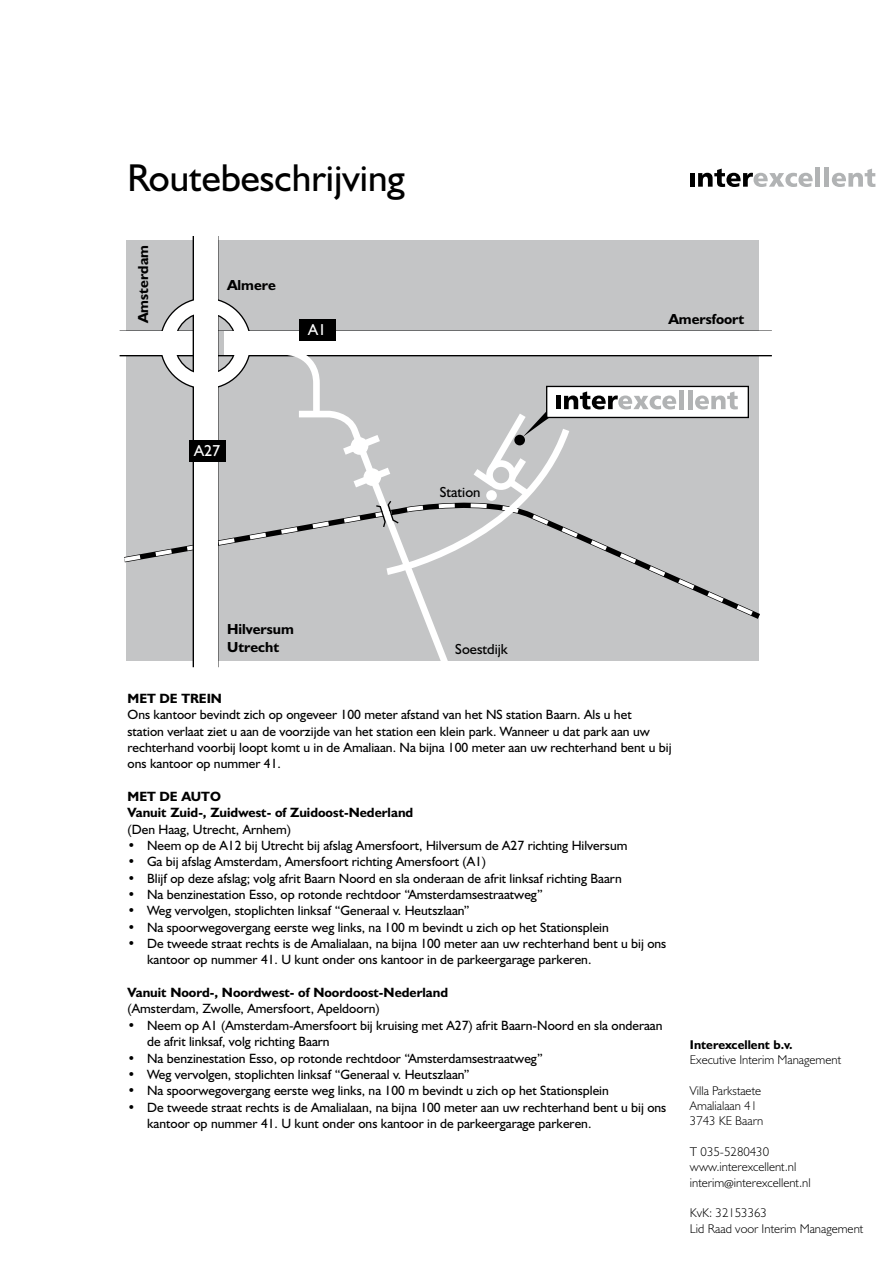
<style>
.page{position:relative;width:893px;height:1263px;background:#fff}
.page>*{position:absolute;margin:0;border:0;box-sizing:border-box;transform-origin:0 0}
.t1{font:39px "Humanist 521 BT";color:#000}
.t2{font:15.9px "Humanist 521 BT";color:#fff}
.t3{font:700 14.55px/17.5px "Humanist 521 BT";color:#000}
.t4{font:14.55px "Humanist 521 BT";color:#000}
.t5{font:13.5px/16.4px "Humanist 521 BT";color:#000}
.t6{font:700 13.5px/16.4px "Humanist 521 BT";color:#000}
.t7{font:300 12.75px/15.3px "Humanist 521 BT";color:#000}
.t8{font:700 12.75px "Humanist 521 BT";color:#000}
.s1{font-weight:400;font-size:9.75px}
</style>
<div class="page">
<div style="left:690px;top:173px;width:5px;height:14px;background:#000"></div>
<svg style="left:698px;top:169px;width:115px;height:18px"></svg>
<hr style="left:816px;top:167px;width:4px;height:20px;background:#b1b3b4">
<div style="left:824px;top:167px;width:5px;height:20px;background:#b1b3b4"></div>
<svg style="left:832px;top:169px;width:43px;height:18px"></svg>
<div style="left:127px;top:240px;width:632px;height:421px;background:#c4c5c6"></div>
<svg style="left:124px;top:497px;width:636px;height:123px"></svg>
<div style="left:118px;top:332px;width:655px;height:23px;background:#fff"></div>
<div style="left:194px;top:234px;width:23px;height:436px;background:#fff"></div>
<div style="left:547px;top:386px;width:201px;height:31px;background:#fff"></div>
<div style="left:546px;top:386px;width:203px;height:32px;border:1px solid #000"></div>
<svg style="left:158px;top:296px;width:518px;height:372px"></svg>
<div style="left:679px;top:390px;width:5px;height:19px;background:#b1b3b4"></div>
<hr style="left:688px;top:390px;width:4px;height:19px;background:#b1b3b4">
<svg style="left:695px;top:391px;width:43px;height:18px"></svg>
<h1 class="t1" style="left:128px;top:154px;width:279px">Routebeschrijving</h1>
<p class="t3" style="left:134px;top:323px;width:79px;rotate:-90deg">Amsterdam</p>
<p class="t3" style="left:227px;top:275px;width:50px">Almere</p>
<p class="t2" style="left:308px;top:320px;width:19px">A1</p>
<p class="t2" style="left:194px;top:441px;width:28px">A27</p>
<p class="t4" style="left:440px;top:483px;width:42px">Station</p>
<p class="t3" style="left:227px;top:620px;width:68px">Hilversum<br>Utrecht</p>
<p class="t4" style="left:455px;top:640px;width:54px">Soestdijk</p>
<p class="t3" style="left:668px;top:310px;width:77px">Amersfoort</p>
<p class="t6" style="left:128px;top:690px;width:96px">MET DE TREIN</p>
<p class="t5" style="left:128px;top:706px;width:545px">Ons kantoor bevindt zich op ongeveer 100 meter afstand van het NS station Baarn. Als u het<br>station verlaat ziet u aan de voorzijde van het station een klein park. Wanneer u dat park aan uw rechterhand voorbij loopt komt u in de Amaliaan. Na bijna 100 meter aan uw rechterhand bent u bij ons kantoor op nummer 41.</p>
<p class="t6" style="left:128px;top:788px;width:287px">MET DE AUTO<br>Vanuit Zuid-, Zuidwest- of Zuidoost-Nederland</p>
<p class="t5" style="left:128px;top:820px;width:165px">(Den Haag, Utrecht, Arnhem)</p>
<p class="t5" style="left:128px;top:837px;width:501px">• Neem op de A12 bij Utrecht bij afslag Amersfoort, Hilversum de A27 richting Hilversum</p>
<p class="t5" style="left:128px;top:853px;width:360px">• Ga bij afslag Amsterdam, Amersfoort richting Amersfoort (A1)</p>
<p class="t5" style="left:128px;top:870px;width:496px">• Blijf op deze afslag; volg afrit Baarn Noord en sla onderaan de afrit linksaf richting Baarn</p>
<p class="t5" style="left:128px;top:886px;width:417px">• Na benzinestation Esso, op rotonde rechtdoor “Amsterdamsestraatweg”</p>
<p class="t5" style="left:128px;top:902px;width:344px">• Weg vervolgen, stoplichten linksaf “Generaal v. Heutszlaan”</p>
<p class="t5" style="left:128px;top:919px;width:483px">• Na spoorwegovergang eerste weg links, na 100 m bevindt u zich op het Stationsplein</p>
<p class="t5" style="left:147px;top:935px;width:521px;text-indent:-19px">• De tweede straat rechts is de Amalialaan, na bijna 100 meter aan uw rechterhand bent u bij ons kantoor op nummer 41. U kunt onder ons kantoor in de parkeergarage parkeren.</p>
<p class="t6" style="left:128px;top:984px;width:322px">Vanuit Noord-, Noordwest- of Noordoost-Nederland</p>
<p class="t5" style="left:128px;top:1000px;width:254px">(Amsterdam, Zwolle, Amersfoort, Apeldoorn)</p>
<p class="t5" style="left:147px;top:1017px;width:517px;text-indent:-19px">• Neem op A1 (Amsterdam-Amersfoort bij kruising met A27) afrit Baarn-Noord en sla onderaan de afrit linksaf, volg richting Baarn</p>
<p class="t5" style="left:128px;top:1049px;width:417px">• Na benzinestation Esso, op rotonde rechtdoor “Amsterdamsestraatweg”</p>
<p class="t5" style="left:128px;top:1066px;width:344px">• Weg vervolgen, stoplichten linksaf “Generaal v. Heutszlaan”</p>
<p class="t5" style="left:128px;top:1082px;width:483px">• Na spoorwegovergang eerste weg links, na 100 m bevindt u zich op het Stationsplein</p>
<p class="t5" style="left:147px;top:1098px;width:521px;text-indent:-19px">• De tweede straat rechts is de Amalialaan, na bijna 100 meter aan uw rechterhand bent u bij ons kantoor op nummer 41. U kunt onder ons kantoor in de parkeergarage parkeren.</p>
<p class="t8" style="left:690px;top:1036px;width:104px">Interexcellent b.v.</p>
<p class="t7" style="left:690px;top:1052px;width:153px">Executive Interim Management</p>
<p class="t7" style="left:690px;top:1082px;width:75px">Villa Parkstaete<br>Amalialaan 41<br>3743 KE Baarn</p>
<p class="t7" style="left:690px;top:1144px;width:122px">T 035-5280430 www.interexcellent.nl interim<span class="s1">@</span>interexcellent.nl</p>
<p class="t7" style="left:690px;top:1205px;width:175px">KvK: 32153363<br>Lid Raad voor Interim Management</p>
</div>
